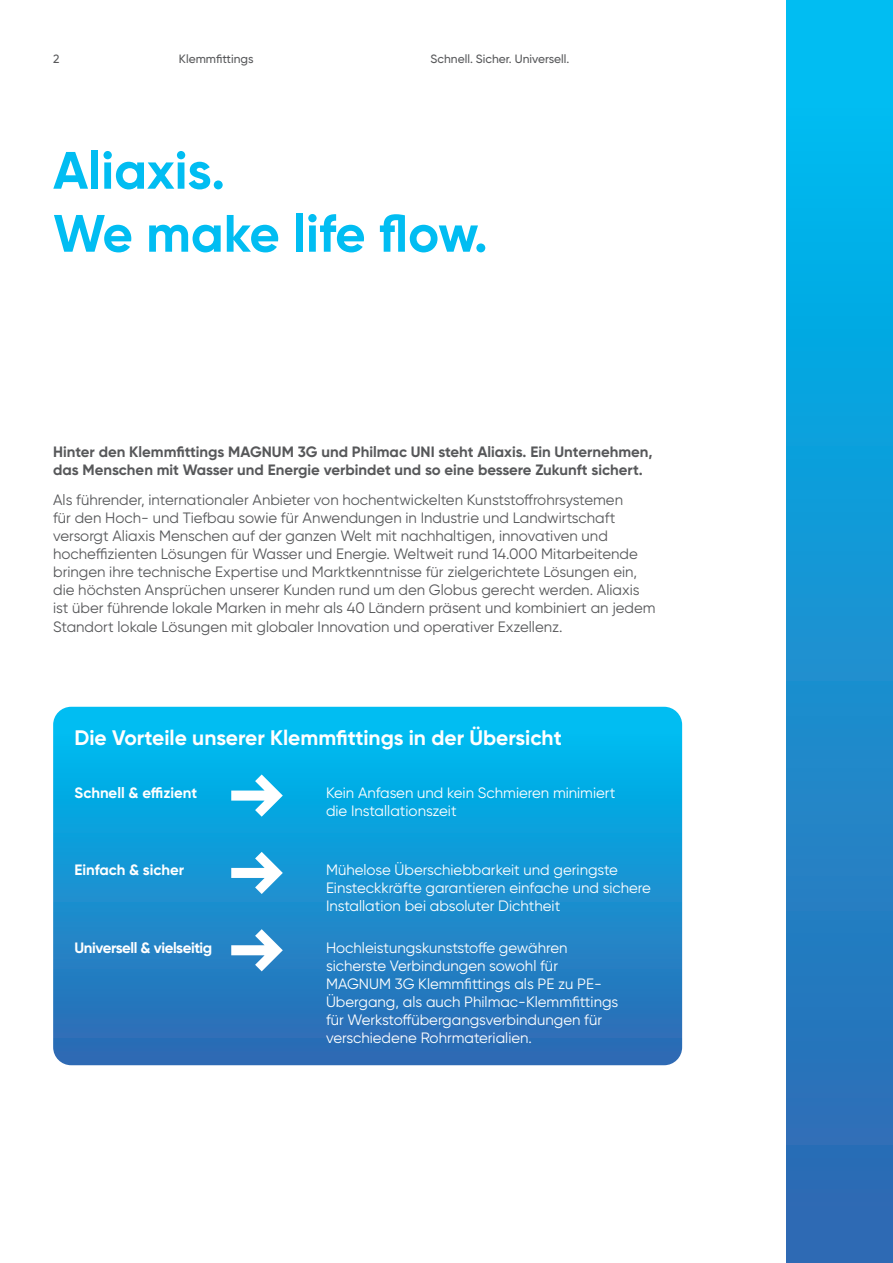
<style>
.page{position:relative;width:893px;height:1263px;background:#fff}
.page>*{position:absolute;margin:0;border:0;box-sizing:border-box;transform-origin:0 0}
._35pt_headline{font:700 52.5px "Gilroy";color:#01bdf2}
._14pt_subheading{font:700 21px "Gilroy";color:#fff}
.body_txt{font:15px/18px "Gilroy";color:#57585a}
.body_txt-2{font:15px/18px "Gilroy";color:#fff}
.body_txt-3{font:700 15px/18px "Gilroy";color:#57585a}
.body_txt-4{font:700 15px "Gilroy";letter-spacing:-.01em;color:#fff}
.t1{font:500 12px "Gilroy";color:#57585a}
</style>
<div class="page">
<div style="left:787px;top:0;width:106px;height:1263px;background:linear-gradient(to bottom,#00c1f5,#3265af)"></div>
<svg style="left:53px;top:707px;width:629px;height:358px;background:#1593d2"></svg>
<svg style="left:231px;top:774px;width:52px;height:43px"></svg>
<svg style="left:231px;top:852px;width:52px;height:42px"></svg>
<svg style="left:231px;top:929px;width:52px;height:42px"></svg>
<p class="t1" style="left:53px;top:51px;width:8px">2</p>
<p class="t1" style="left:179px;top:51px;width:76px">Klemmfittings</p>
<p class="t1" style="left:431px;top:51px;width:140px">Schnell. Sicher. Universell.</p>
<p class="_35pt_headline" style="left:53px;top:138px;width:174px">Aliaxis.</p>
<p class="_35pt_headline" style="left:53px;top:201px;width:436px">We make life flow.</p>
<p class="body_txt-3" style="left:53px;top:442px;width:601px">Hinter den Klemmfittings MAGNUM 3G und Philmac UNI steht Aliaxis. Ein Unternehmen, das Menschen mit Wasser und Energie verbindet und so eine bessere Zukunft sichert.</p>
<p class="body_txt" style="left:53px;top:491px;width:604px">Als führender, internationaler Anbieter von hochentwickelten Kunststoffrohrsystemen<br>für den Hoch- und Tiefbau sowie für Anwendungen in Industrie und Landwirtschaft versorgt Aliaxis Menschen auf der ganzen Welt mit nachhaltigen, innovativen und hocheffizienten Lösungen für Wasser und Energie. Weltweit rund 14.000 Mitarbeitende bringen ihre technische Expertise und Marktkenntnisse für zielgerichtete Lösungen ein, die höchsten Ansprüchen unserer Kunden rund um den Globus gerecht werden. Aliaxis ist über führende lokale Marken in mehr als 40 Ländern präsent und kombiniert an jedem Standort lokale Lösungen mit globaler Innovation und operativer Exzellenz.</p>
<p class="_14pt_subheading" style="left:74px;top:724px;width:489px">Die Vorteile unserer Klemmfittings in der Übersicht</p>
<p class="body_txt-4" style="left:74px;top:783px;width:124px">Schnell &amp; effizient</p>
<p class="body_txt-4" style="left:74px;top:860px;width:111px">Einfach &amp; sicher</p>
<p class="body_txt-4" style="left:74px;top:938px;width:139px">Universell &amp; vielseitig</p>
<p class="body_txt-2" style="left:326px;top:783px;width:291px">Kein Anfasen und kein Schmieren minimiert die Installationszeit</p>
<p class="body_txt-2" style="left:326px;top:861px;width:326px">Mühelose Überschiebbarkeit und geringste<br>Einsteckkräfte garantieren einfache und sichere<br>Installation bei absoluter Dichtheit</p>
<p class="body_txt-2" style="left:326px;top:938px;width:294px">Hochleistungskunststoffe gewähren sicherste Verbindungen sowohl für MAGNUM 3G Klemmfittings als PE zu PE-Übergang, als auch Philmac-Klemmfittings für Werkstoffübergangsverbindungen für verschiedene Rohrmaterialien.</p>
</div>
